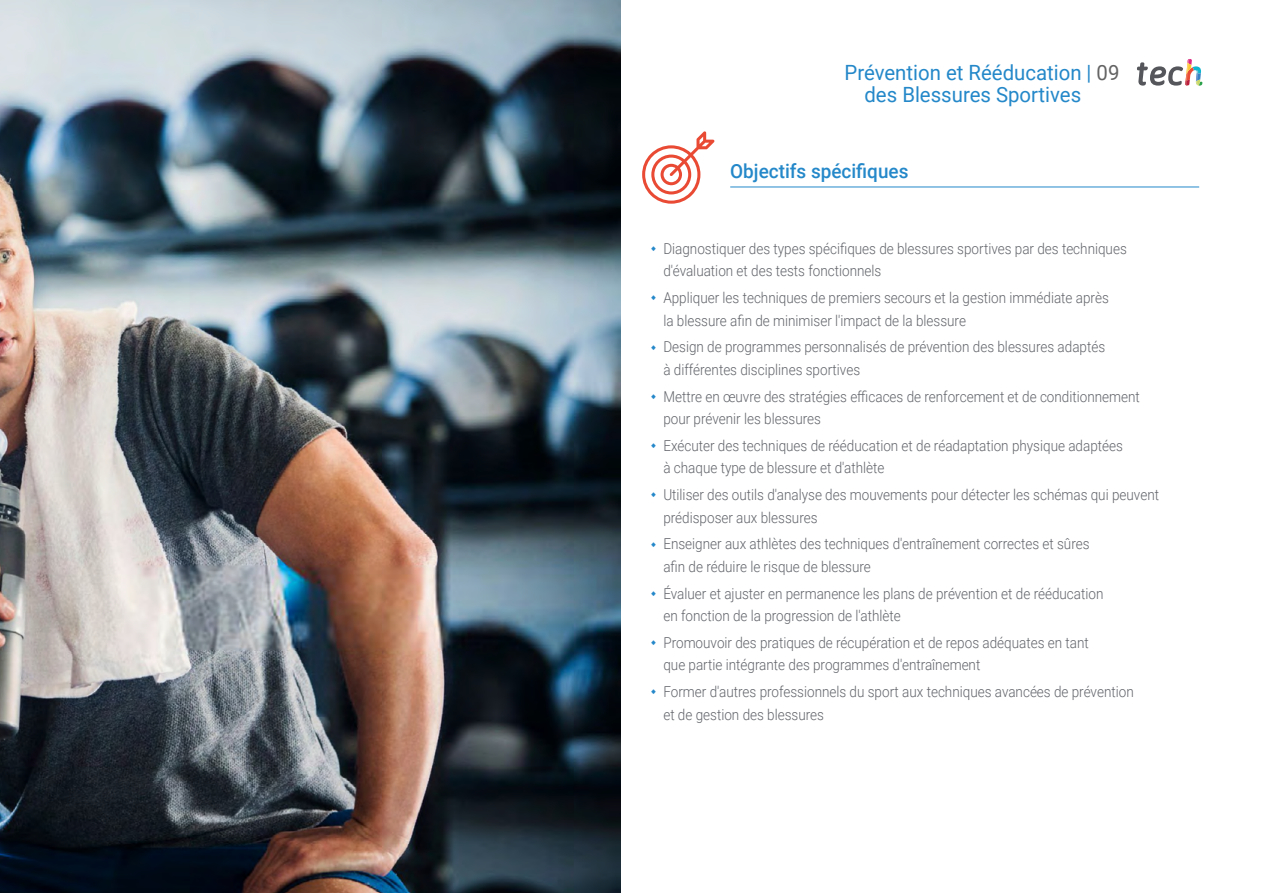
<style>
.page{position:relative;width:1263px;height:893px;background:#fff}
.page>*{position:absolute;margin:0;border:0;box-sizing:border-box;transform-origin:0 0}
.t1{font:21px/22.5px "Roboto";color:#2488c9}
.t2{font:500 19.5px "Roboto";color:#2488c9}
.t3{font:300 15px/22.5px "Roboto";color:#61646a;scale:.9 1}
.s1{color:#646363}
</style>
<div class="page">
<img style="left:0;top:0;width:621px;height:893px">
<hr style="left:730px;top:187px;width:469px;height:1px;background:#2488c9">
<svg style="left:642px;top:131px;width:72px;height:73px"></svg>
<svg style="left:1137px;top:59px;width:65px;height:27px"></svg>
<h1 class="t1" style="left:864px;top:60px;width:256px;text-indent:-20px">Prévention et Rééducation | <span class="s1">09 </span>des Blessures Sportives</h1>
<h2 class="t2" style="left:730px;top:158px;width:180px">Objectifs spécifiques</h2>
<p class="t3" style="left:663px;top:237px;width:516px">Diagnostiquer des types spécifiques de blessures sportives par des techniques d'évaluation et des tests fonctionnels</p>
<p class="t3" style="left:663px;top:286px;width:496px">Appliquer les techniques de premiers secours et la gestion immédiate après la blessure afin de minimiser l'impact de la blessure</p>
<p class="t3" style="left:663px;top:335px;width:492px">Design de programmes personnalisés de prévention des blessures adaptés à différentes disciplines sportives</p>
<p class="t3" style="left:663px;top:384px;width:531px">Mettre en œuvre des stratégies efficaces de renforcement et de conditionnement pour prévenir les blessures</p>
<p class="t3" style="left:663px;top:434px;width:512px">Exécuter des techniques de rééducation et de réadaptation physique adaptées à chaque type de blessure et d'athlète</p>
<p class="t3" style="left:663px;top:483px;width:552px">Utiliser des outils d'analyse des mouvements pour détecter les schémas qui peuvent prédisposer aux blessures</p>
<p class="t3" style="left:663px;top:532px;width:475px">Enseigner aux athlètes des techniques d'entraînement correctes et sûres afin de réduire le risque de blessure</p>
<p class="t3" style="left:663px;top:581px;width:490px">Évaluer et ajuster en permanence les plans de prévention et de rééducation en fonction de la progression de l'athlète</p>
<p class="t3" style="left:663px;top:631px;width:474px">Promouvoir des pratiques de récupération et de repos adéquates en tant que partie intégrante des programmes d'entraînement</p>
<p class="t3" style="left:663px;top:680px;width:524px">Former d'autres professionnels du sport aux techniques avancées de prévention et de gestion des blessures</p>
</div>
